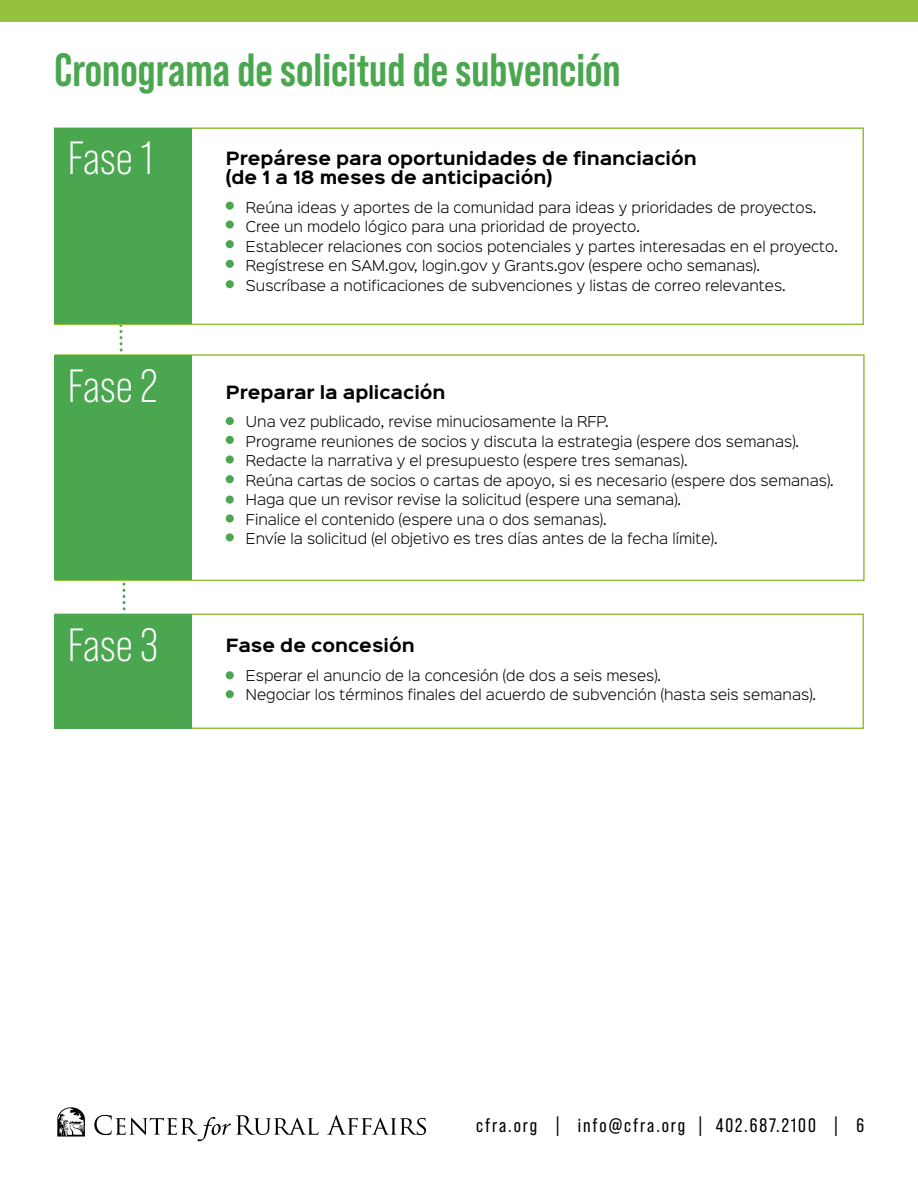
<style>
.page{position:relative;width:918px;height:1188px;background:#fff}
.page>*{position:absolute;margin:0;border:0;box-sizing:border-box;transform-origin:0 0}
.t1{font:700 46.5px "Bebas Neue Pro";color:#4aa750}
.t2{font:46.5px "Bebas Neue Pro";color:#fff}
.t3{font:19.5px "Bebas Neue Pro";letter-spacing:.1em;color:#000}
.t4{font:700 16.5px/19.5px "Sinkin Sans 700";color:#000}
.t5{font:300 13.5px/19.5px "Sinkin Sans 300";color:#000}
</style>
<div class="page">
<svg style="left:57px;top:1107px;width:28px;height:30px"></svg>
<svg style="left:94px;top:1115px;width:225px;height:26px"></svg>
<svg style="left:327px;top:1115px;width:99px;height:20px"></svg>
<div style="left:0;top:0;width:918px;height:22px;background:#96c13d"></div>
<svg style="left:117px;top:325px;width:11px;height:289px"></svg>
<div style="left:54px;top:127px;width:810px;height:198px;border:2px solid #96c13d"></div>
<div style="left:226px;top:202px;width:8px;height:8px;background:#4aa750;border-radius:50%"></div>
<div style="left:54px;top:128px;width:137px;height:196px;background:#4aa750"></div>
<div style="left:55px;top:354px;width:810px;height:227px;border:2px solid #96c13d"></div>
<div style="left:55px;top:355px;width:137px;height:225px;background:#4aa750"></div>
<div style="left:54px;top:614px;width:810px;height:115px;border:2px solid #96c13d"></div>
<div style="left:54px;top:614px;width:137px;height:114px;background:#4aa750"></div>
<div style="left:226px;top:220px;width:8px;height:9px;background:#4aa750;border-radius:50%"></div>
<div style="left:226px;top:240px;width:8px;height:8px;background:#4aa750;border-radius:50%"></div>
<div style="left:226px;top:260px;width:8px;height:8px;background:#4aa750;border-radius:50%"></div>
<div style="left:226px;top:280px;width:8px;height:8px;background:#4aa750;border-radius:50%"></div>
<div style="left:226px;top:417px;width:8px;height:8px;background:#4aa750;border-radius:50%"></div>
<div style="left:226px;top:436px;width:8px;height:8px;background:#4aa750;border-radius:50%"></div>
<div style="left:226px;top:455px;width:8px;height:9px;background:#4aa750;border-radius:50%"></div>
<div style="left:226px;top:475px;width:8px;height:8px;background:#4aa750;border-radius:50%"></div>
<div style="left:226px;top:496px;width:8px;height:8px;background:#4aa750;border-radius:50%"></div>
<div style="left:226px;top:514px;width:8px;height:9px;background:#4aa750;border-radius:50%"></div>
<div style="left:226px;top:533px;width:8px;height:8px;background:#4aa750;border-radius:50%"></div>
<div style="left:226px;top:671px;width:8px;height:8px;background:#4aa750;border-radius:50%"></div>
<div style="left:226px;top:690px;width:8px;height:8px;background:#4aa750;border-radius:50%"></div>
<h1 class="t1" style="left:55px;top:43px;width:567px">Cronograma de solicitud de subvención</h1>
<h1 class="t2" style="left:68px;top:132px;width:86px">Fase 1</h1>
<h1 class="t2" style="left:68px;top:360px;width:91px">Fase 2</h1>
<h1 class="t2" style="left:68px;top:619px;width:91px">Fase 3</h1>
<p class="t4" style="left:226px;top:149px;width:473px">Prepárese para oportunidades de financiación (de 1 a 18 meses de anticipación)</p>
<p class="t5" style="left:246px;top:196px;width:593px">Reúna ideas y aportes de la comunidad para ideas y prioridades de proyectos.<br>Cree un modelo lógico para una prioridad de proyecto.<br>Establecer relaciones con socios potenciales y partes interesadas en el proyecto.<br>Regístrese en SAM.gov, login.gov y Grants.gov (espere ocho semanas).<br>Suscríbase a notificaciones de subvenciones y listas de correo relevantes.</p>
<p class="t4" style="left:226px;top:383px;width:221px">Preparar la aplicación</p>
<p class="t5" style="left:246px;top:411px;width:589px">Una vez publicado, revise minuciosamente la RFP.<br>Programe reuniones de socios y discuta la estrategia (espere dos semanas).<br>Redacte la narrativa y el presupuesto (espere tres semanas).<br>Reúna cartas de socios o cartas de apoyo, si es necesario (espere dos semanas).<br>Haga que un revisor revise la solicitud (espere una semana).<br>Finalice el contenido (espere una o dos semanas).<br>Envíe la solicitud (el objetivo es tres días antes de la fecha límite).</p>
<p class="t4" style="left:226px;top:637px;width:191px">Fase de concesión</p>
<p class="t5" style="left:246px;top:664px;width:572px">Esperar el anuncio de la concesión (de dos a seis meses).<br>Negociar los términos finales del acuerdo de subvención (hasta seis semanas).</p>
<h2 class="t3" style="left:476px;top:1114px;width:389px">cfra.org | info@cfra.org | 402.687.2100 | 6</h2>
</div>
